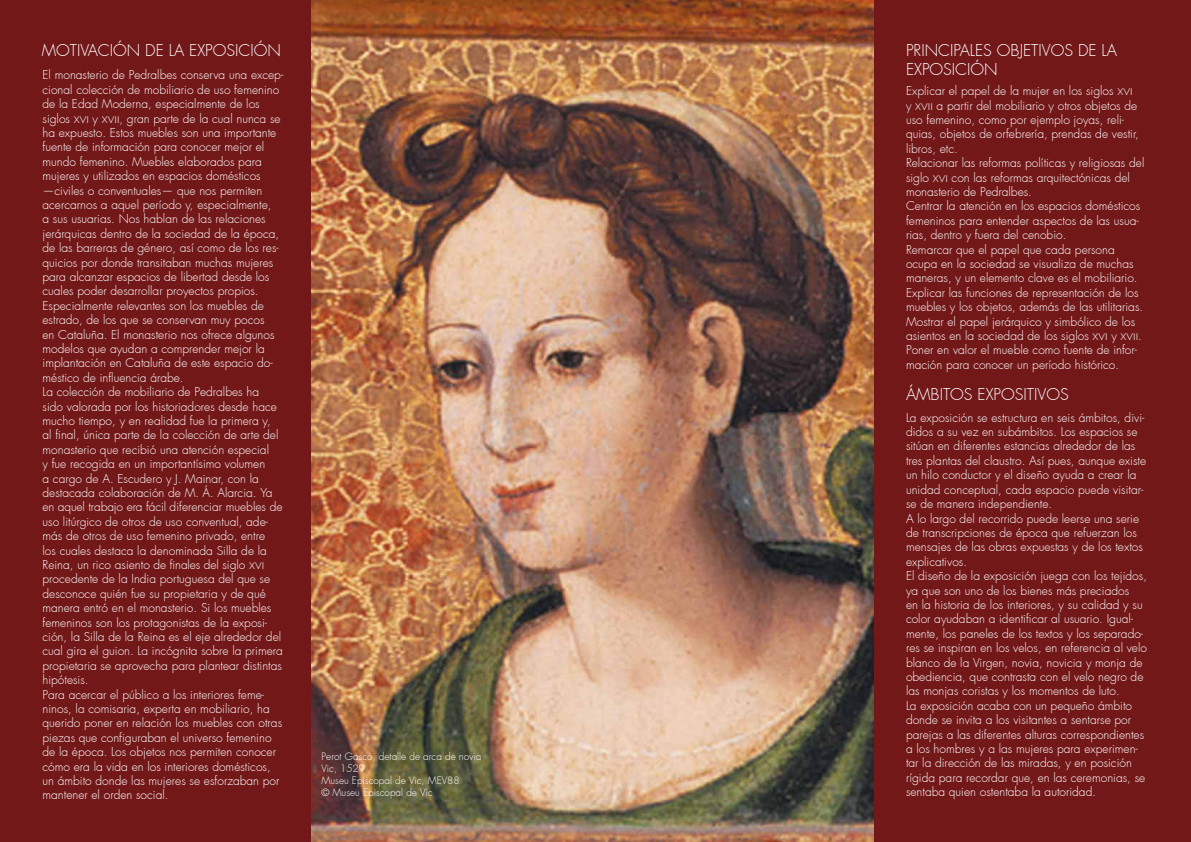
<style>
.page{position:relative;width:1191px;height:842px;background:#fff}
.page>*{position:absolute;margin:0;border:0;box-sizing:border-box;transform-origin:0 0}
.t1{font:300 16px/19.2px "Futura";color:#fff}
.t2{font:300 12px/14.4px "Futura";color:#fff}
.t3{font:300 10px/12px "Futura";color:#fff}
.s1{font-size:9px}
</style>
<div class="page">
<div style="left:873px;top:0;width:318px;height:842px;background:#731819"></div>
<div style="left:0;top:0;width:311px;height:842px;background:#731819"></div>
<img style="left:311px;top:0;width:562px;height:842px">
<h1 class="t1" style="left:42px;top:41px;width:240px">MOTIVACIÓN DE LA EXPOSICIÓN</h1>
<p class="t2" style="left:43px;top:68px;width:242px">El monasterio de Pedralbes conserva una excep&shy;cional colección de mobiliario de uso femenino de la Edad Moderna, especialmente de los siglos <span class="s1">XVI</span> y <span class="s1">XVII</span>, gran parte de la cual nunca se ha expuesto. Estos muebles son una importante fuente de información para conocer mejor el mundo femenino. Muebles elaborados para mujeres y utilizados en espacios domésticos —civiles o conventuales— que nos permiten acercarnos a aquel período y, especialmente,<br>a sus usuarias. Nos hablan de las relaciones jerárquicas dentro de la sociedad de la época, de las barreras de género, así como de los res&shy;quicios por donde transitaban muchas mujeres para alcanzar espacios de libertad desde los cuales poder desarrollar proyectos propios.<br>Especialmente relevantes son los muebles de estrado, de los que se conservan muy pocos<br>en Cataluña. El monasterio nos ofrece algunos modelos que ayudan a comprender mejor la implantación en Cataluña de este espacio do&shy;méstico de influencia árabe.<br>La colección de mobiliario de Pedralbes ha<br>sido valorada por los historiadores desde hace mucho tiempo, y en realidad fue la primera y,<br>al final, única parte de la colección de arte del monasterio que recibió una atención especial<br>y fue recogida en un importantísimo volumen<br>a cargo de A. Escudero y J. Mainar, con la destacada colaboración de M. Á. Alarcia. Ya en aquel trabajo era fácil diferenciar muebles de uso litúrgico de otros de uso conventual, ade&shy;más de otros de uso femenino privado, entre<br>los cuales destaca la denominada Silla de la Reina, un rico asiento de finales del siglo <span class="s1">XVI </span>procedente de la India portuguesa del que se desconoce quién fue su propietaria y de qué manera entró en el monasterio. Si los muebles femeninos son los protagonistas de la exposi&shy;ción, la Silla de la Reina es el eje alrededor del cual gira el guion. La incógnita sobre la primera propietaria se aprovecha para plantear distintas hipótesis.<br>Para acercar el público a los interiores feme&shy;ninos, la comisaria, experta en mobiliario, ha querido poner en relación los muebles con otras piezas que configuraban el universo femenino de la época. Los objetos nos permiten conocer cómo era la vida en los interiores domésticos, un ámbito donde las mujeres se esforzaban por mantener el orden social.</p>
<p class="t3" style="left:321px;top:751px;width:161px">Perot Gascó, detalle de arca de novia<br>Vic, 1529<br>Museu Episcopal de Vic, MEV88<br>© Museu Episcopal de Vic</p>
<h1 class="t1" style="left:906px;top:41px;width:212px">PRINCIPALES OBJETIVOS DE LA<br>EXPOSICIÓN</h1>
<p class="t2" style="left:906px;top:84px;width:240px">Explicar el papel de la mujer en los siglos <span class="s1">XVI<br></span>y <span class="s1">XVII</span> a partir del mobiliario y otros objetos de uso femenino, como por ejemplo joyas, reli&shy;quias, objetos de orfebrería, prendas de vestir, libros, etc.<br>Relacionar las reformas políticas y religiosas del siglo <span class="s1">XVI</span> con las reformas arquitectónicas del monasterio de Pedralbes.<br>Centrar la atención en los espacios domésticos femeninos para entender aspectos de las usua&shy;rias, dentro y fuera del cenobio.<br>Remarcar que el papel que cada persona ocupa en la sociedad se visualiza de muchas maneras, y un elemento clave es el mobiliario.<br>Explicar las funciones de representación de los muebles y los objetos, además de las utilitarias.<br>Mostrar el papel jerárquico y simbólico de los asientos en la sociedad de los siglos <span class="s1">XVI</span> y <span class="s1">XVII</span>.<br>Poner en valor el mueble como fuente de infor&shy;mación para conocer un período histórico.</p>
<h1 class="t1" style="left:906px;top:385px;width:164px">ÁMBITOS EXPOSITIVOS</h1>
<p class="t2" style="left:906px;top:410px;width:242px">La exposición se estructura en seis ámbitos, divi&shy;didos a su vez en subámbitos. Los espacios se sitúan en diferentes estancias alrededor de las tres plantas del claustro. Así pues, aunque existe un hilo conductor y el diseño ayuda a crear la unidad conceptual, cada espacio puede visitar&shy;se de manera independiente.<br>A lo largo del recorrido puede leerse una serie de transcripciones de época que refuerzan los mensajes de las obras expuestas y de los textos explicativos.<br>El diseño de la exposición juega con los tejidos, ya que son uno de los bienes más preciados<br>en la historia de los interiores, y su calidad y su color ayudaban a identificar al usuario. Igual&shy;mente, los paneles de los textos y los separado&shy;res se inspiran en los velos, en referencia al velo blanco de la Virgen, novia, novicia y monja de obediencia, que contrasta con el velo negro de las monjas coristas y los momentos de luto.<br>La exposición acaba con un pequeño ámbito donde se invita a los visitantes a sentarse por parejas a las diferentes alturas correspondientes a los hombres y a las mujeres para experimen&shy;tar la dirección de las miradas, y en posición rígida para recordar que, en las ceremonias, se sentaba quien ostentaba la autoridad.</p>
</div>
